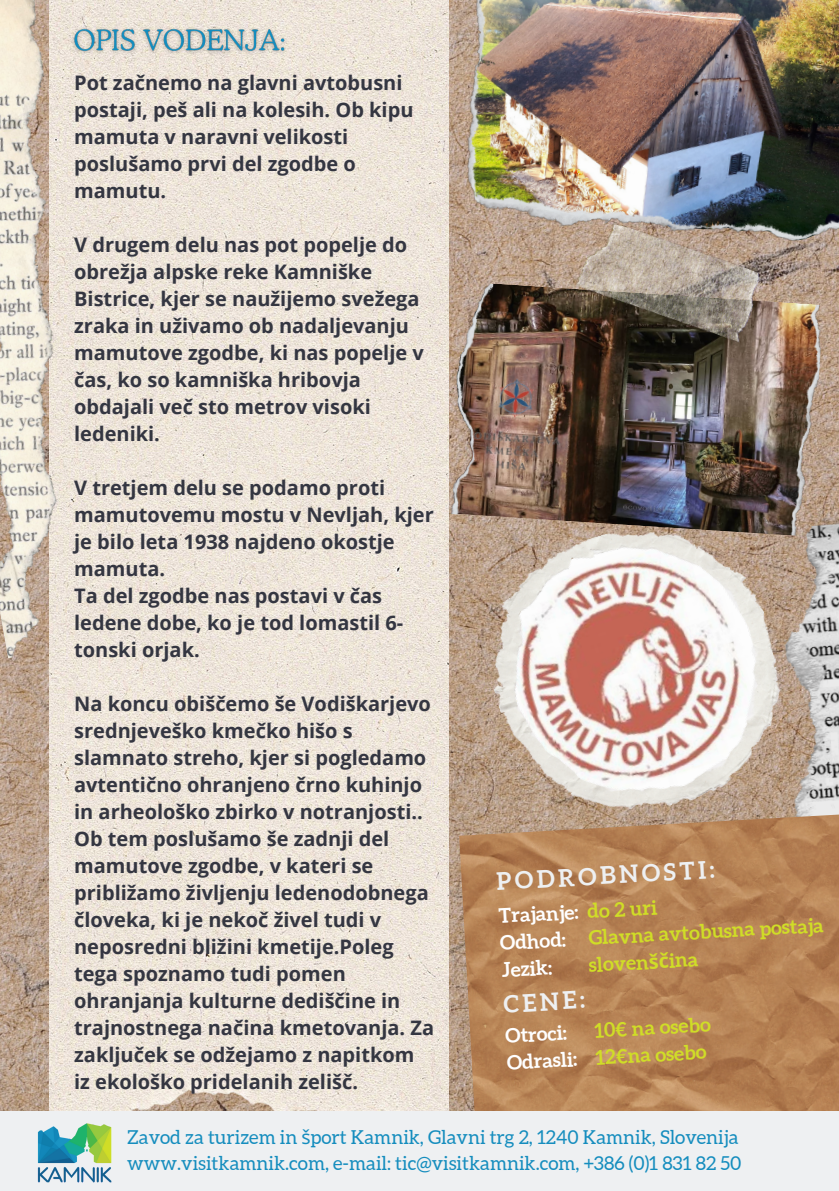
<style>
.page{position:relative;width:839px;height:1191px;background:#fff}
.page>*{position:absolute;margin:0;border:0;box-sizing:border-box;transform-origin:0 0}
.t1{font:700 24px "Aleo";color:#eef0f2}
.t2{font:700 20px/27px "Open Sans";color:#343641}
.t3{font:700 20px "Aleo";color:#d0dd27}
.t4{font:700 20px "Aleo";color:#fff}
.t5{font:19.2px/26.2px "Aleo";color:#158dbe}
.s1{color:#d0dd27}
.s2{color:#fff}
.s3{font-family:"Noto Sans"}
</style>
<div class="page">
<img style="left:0;top:260px;width:838px;height:851px">
<img style="left:49px;top:0;width:399px;height:1111px">
<img style="left:809px;top:515px;width:29px;height:297px">
<img style="left:453px;top:283px;width:366px;height:253px">
<img style="left:788px;top:304px;width:35px;height:233px">
<img style="left:446px;top:281px;width:47px;height:235px">
<img style="left:574px;top:260px;width:196px;height:93px">
<img style="left:448px;top:0;width:390px;height:260px">
<img style="left:0;top:0;width:150px;height:658px">
<img style="left:459px;top:812px;width:379px;height:299px">
<img style="left:460px;top:497px;width:349px;height:349px">
<div style="left:0;top:1111px;width:838px;height:80px;background:#eef0f2"></div>
<img style="left:37px;top:1123px;width:75px;height:60px">
<img style="left:65px;top:22px;width:229px;height:39px">
<p class="t2" style="left:74px;top:69px;width:341px">Pot začnemo na glavni avtobusni postaji, peš ali na kolesih. Ob kipu mamuta v naravni velikosti poslušamo prvi del zgodbe o mamutu.</p>
<p class="t2" style="left:74px;top:231px;width:351px">V drugem delu nas pot popelje do obrežja alpske reke Kamniške<br>Bistrice, kjer se naužijemo svežega zraka in uživamo ob nadaljevanju mamutove zgodbe, ki nas popelje v čas, ko so kamniška hribovja obdajali več sto metrov visoki ledeniki.</p>
<p class="t2" style="left:74px;top:474px;width:361px">V tretjem delu se podamo proti mamutovemu mostu v Nevljah, kjer je bilo leta 1938 najdeno okostje mamuta.</p>
<p class="t2" style="left:74px;top:582px;width:331px">Ta del zgodbe nas postavi v čas ledene dobe, ko je tod lomastil 6- tonski orjak.</p>
<p class="t2" style="left:74px;top:690px;width:361px">Na koncu obiščemo še Vodiškarjevo srednjeveško kmečko hišo s slamnato streho, kjer si pogledamo avtentično ohranjeno črno kuhinjo in arheološko zbirko v notranjosti..<br>Ob tem poslušamo še zadnji del mamutove zgodbe, v kateri se približamo življenju ledenodobnega človeka, ki je nekoč živel tudi v neposredni bližini kmetije.Poleg tega spoznamo tudi pomen ohranjanja kulturne dediščine in trajnostnega načina kmetovanja. Za zaključek se odžejamo z napitkom iz ekološko pridelanih zelišč.</p>
<p class="t1" style="left:496px;top:867px;width:219px;rotate:-3deg">PODROBNOSTI:</p>
<p class="t4" style="left:498px;top:904px;width:160px;rotate:-3deg">Trajanje: <span class="s1">do 2 uri</span></p>
<p class="t3" style="left:499px;top:931px;width:325px;rotate:-3deg"><span class="s2">Odhod:</span> Glavna avtobusna postaja</p>
<p class="t4" style="left:501px;top:958px;width:52px;rotate:-3deg">Jezik:</p>
<p class="t3" style="left:588px;top:953px;width:111px;rotate:-3deg">sloven<span class="s3">šč</span>ina</p>
<p class="t1" style="left:503px;top:990px;width:83px;rotate:-3deg">CENE:</p>
<p class="t4" style="left:505px;top:1024px;width:63px;rotate:-3deg">Otroci:</p>
<p class="t3" style="left:594px;top:1019px;width:118px;rotate:-3deg">10€ na osebo</p>
<p class="t3" style="left:506px;top:1051px;width:201px;rotate:-3deg"><span class="s2">Odrasli:</span> 12€na osebo</p>
<p class="t5" style="left:127px;top:1124px;width:615px">Zavod za turizem in <span class="s3">š</span>port Kamnik, Glavni trg 2, 1240 Kamnik, Slovenija www.visitkamnik.com, e-mail: tic@visitkamnik.com, +386 (0)1 831 82 50</p>
</div>
